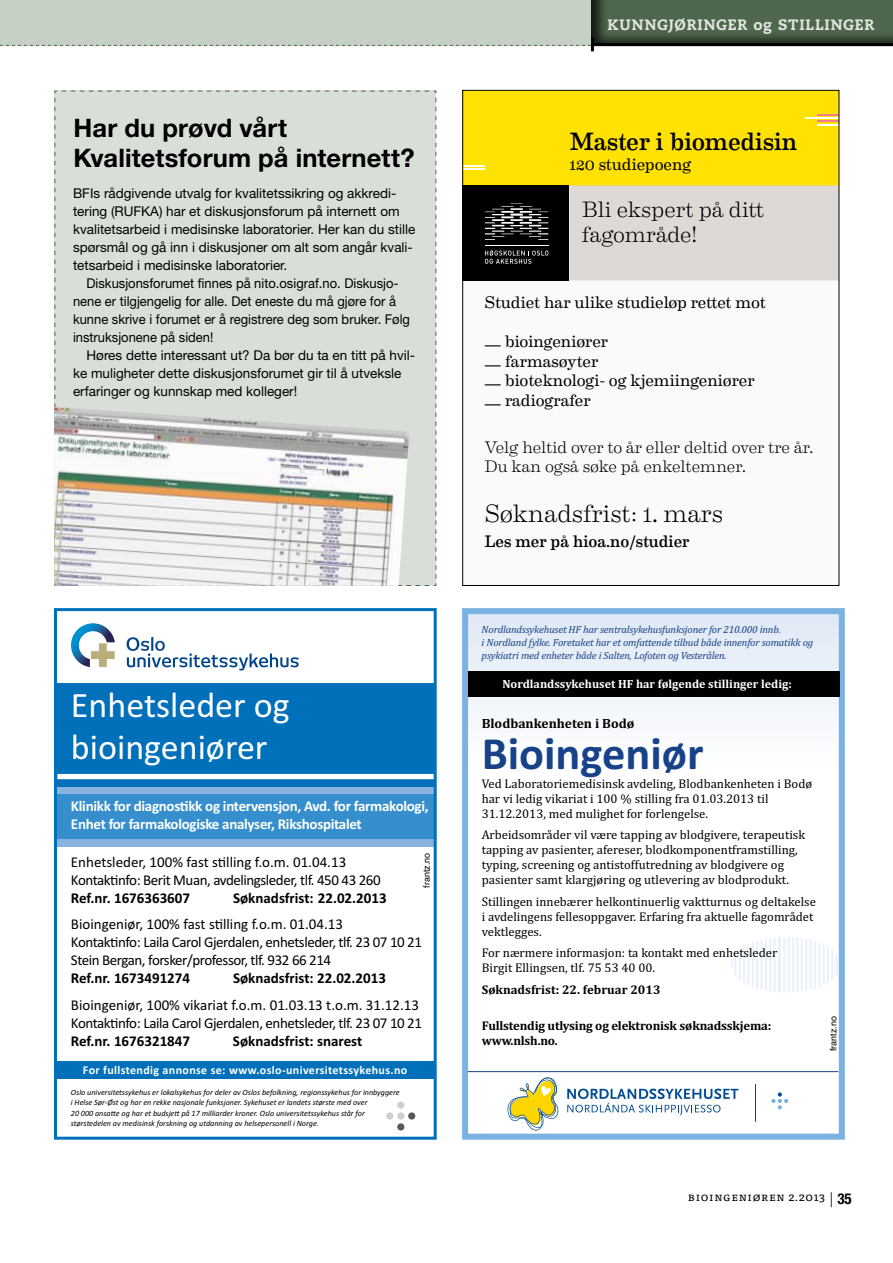
<style>
.page{position:relative;width:893px;height:1263px;background:#fff}
.page>*{position:absolute;margin:0;border:0;box-sizing:border-box;transform-origin:0 0}
.t1{font:700 46.5px "Calibri";color:#174289}
.t2{font:36px/42px "Calibri";color:#fff}
.t3{font:700 25.5px/30px "Helvetica Neue LT Pro";letter-spacing:.005em;color:#000}
.t4{font:300 25.2px "Eames Century Modern";letter-spacing:-.005em;color:#000}
.t5{font:25.2px "Eames Century Modern";letter-spacing:-.005em;color:#000}
.t6{font:300 22.35px/25.2px "Eames Century Modern";letter-spacing:-.005em;color:#000}
.t7{font:16.8px "Eames Century Modern";letter-spacing:-.005em;color:#000}
.t8{font:300 16.8px/19.5px "Eames Century Modern";letter-spacing:-.01em;color:#000}
.t9{font:16.8px "Eames Century Modern";color:#000}
.t10{font:15px/18px "Calibri";letter-spacing:-.03em;color:#000}
.t11{font:700 15px "Calibri";color:#000}
.t12{font:700 15px/18px "Calibri";letter-spacing:-.02em;color:#fff}
.t13{font:800 15px "Caecilia LT Std";letter-spacing:.055em;color:#e2e7e1}
.t14{font:13.5px/18px "Helvetica Neue LT Pro";color:#000}
.t15{font:13.5px/18px "Helvetica Neue LT Pro";color:#000;scale:.96 1}
.t16{font:700 13.5px "Cambria";color:#000}
.t17{font:12.75px/15px "Cambria";color:#000}
.t18{font:700 12.75px/15px "Cambria";letter-spacing:-.015em;color:#000}
.t19{font:700 12px "Calibri";letter-spacing:.03em;color:#fff}
.t20{font:700 12px "Cambria";color:#fff}
.t21{font:12px "Tisa Pro";color:#000}
.t22{font:italic 10.5px/12.8px "Cambria";letter-spacing:-.015em;color:#174289}
.t23{font:9px "Helvetica";color:#000}
.t24{font:italic 8.1px/10.5px "Calibri";color:#000}
.s1{font-family:"Helvetica Neue LT Pro";font-weight:300;font-size:15px}
.s2{font-family:"Helvetica Neue LT Pro";font-weight:700;font-stretch:condensed;font-size:15px}
</style>
<div class="page">
<svg style="left:469px;top:615px;width:369px;height:101px"></svg>
<img style="left:720px;top:937px;width:118px;height:136px">
<div style="left:462px;top:608px;width:383px;height:532px;border:6px solid #7ab2e1"></div>
<svg style="left:771px;top:1092px;width:17px;height:17px"></svg>
<hr style="left:755px;top:1084px;width:1px;height:38px;background:#004a93">
<svg style="left:507px;top:1077px;width:52px;height:53px"></svg>
<svg style="left:567px;top:1088px;width:171px;height:27px"></svg>
<div style="left:468px;top:671px;width:371px;height:26px;background:#000"></div>
<hr style="left:468px;top:1071px;width:370px;height:1px;background:#174289">
<div style="left:54px;top:1062px;width:381px;height:17px;background:#0070ba"></div>
<div style="left:54px;top:786px;width:381px;height:60px;background:#8ab2df"></div>
<div style="left:54px;top:794px;width:381px;height:45px;background:#368ecd"></div>
<div style="left:54px;top:683px;width:381px;height:103px;background:#0070ba"></div>
<div style="left:54px;top:608px;width:383px;height:532px;border:3px solid #0070ba"></div>
<svg style="left:127px;top:637px;width:172px;height:33px"></svg>
<svg style="left:71px;top:623px;width:44px;height:44px"></svg>
<div style="left:57px;top:774px;width:377px;height:5px;background:#fff"></div>
<div style="left:397px;top:1101px;width:7px;height:8px;background:#cfcfcf;border-radius:50%"></div>
<div style="left:397px;top:1112px;width:7px;height:7px;background:#cfcfcf;border-radius:50%"></div>
<div style="left:386px;top:1112px;width:7px;height:7px;background:#cfcfcf;border-radius:50%"></div>
<div style="left:408px;top:1112px;width:7px;height:7px;background:#585757;border-radius:50%"></div>
<div style="left:397px;top:1123px;width:7px;height:7px;background:#585757;border-radius:50%"></div>
<div style="left:590px;top:0;width:303px;height:46px;background:#000;opacity:.75"></div>
<hr style="left:592px;top:43px;width:301px;height:3px;background:#000">
<div style="left:0;top:0;width:591px;height:45px;background:#c6d0c4"></div>
<svg style="left:0;top:38px;width:594px;height:13px"></svg>
<div style="left:463px;top:280px;width:376px;height:305px;background:#fbfafa"></div>
<div style="left:463px;top:90px;width:376px;height:95px;background:#ffe102"></div>
<div style="left:463px;top:185px;width:106px;height:95px;background:#000"></div>
<hr style="left:485px;top:245px;width:63px;height:1px;background:#fff">
<svg style="left:485px;top:203px;width:63px;height:37px"></svg>
<svg style="left:485px;top:250px;width:63px;height:14px"></svg>
<div style="left:569px;top:185px;width:270px;height:95px;background:#dfd9d5"></div>
<hr style="left:463px;top:168px;width:21px;height:2px;background:#fff">
<svg style="left:464px;top:165px;width:20px;height:1px"></svg>
<svg style="left:817px;top:121px;width:20px;height:4px"></svg>
<hr style="left:806px;top:117px;width:33px;height:2px;background:#fff">
<svg style="left:817px;top:114px;width:20px;height:1px"></svg>
<div style="left:54px;top:90px;width:383px;height:496px;background:#d8dfd7"></div>
<img style="left:54px;top:407px;width:355px;height:179px">
<h3 class="t3" style="left:73px;top:112px;width:342px">Har du prøvd vårt<br>Kvalitetsforum på internett?</h3>
<p class="t14" style="left:73px;top:184px;width:344px">BFIs rådgivende utvalg for kvalitetssikring og akkredi&shy;tering (RUFKA) har et diskusjonsforum på internett om kvalitetsarbeid i medisinske laboratorier. Her kan du stille spørsmål og gå inn i diskusjoner om alt som angår kvali&shy;tetsarbeid i medisinske laboratorier.</p>
<p class="t15" style="left:73px;top:274px;width:353px;text-indent:14px">Diskusjonsforumet finnes på nito.osigraf.no. Diskusjo&shy;nene er tilgjengelig for alle. Det eneste du må gjøre for å kunne skrive i forumet er å registrere deg som bruker. Følg instruksjonene på siden!</p>
<p class="t14" style="left:73px;top:346px;width:344px;text-indent:14px">Høres dette interessant ut? Da bør du ta en titt på hvil&shy;ke muligheter dette diskusjonsforumet gir til å utveksle erfaringer og kunnskap med kolleger!</p>
<h2 class="t2" style="left:71px;top:684px;width:220px">Enhetsleder og bioingeniører</h2>
<p class="t12" style="left:71px;top:797px;width:359px">Klinikk for diagnostikk og intervensjon, Avd. for farmakologi,<br>Enhet for farmakologiske analyser, Rikshospitalet</p>
<p class="t10" style="left:71px;top:853px;width:311px">Enhetsleder, 100% fast stilling f.o.m. 01.04.13<br>Kontaktinfo: Berit Muan, avdelingsleder, tlf. 450 43 260</p>
<p class="t11" style="left:71px;top:888px;width:121px">Ref.nr. 1676363607</p>
<p class="t11" style="left:233px;top:888px;width:155px">Søknadsfrist: 22.02.2013</p>
<p class="t10" style="left:71px;top:915px;width:353px">Bioingeniør, 100% fast stilling f.o.m. 01.04.13<br>Kontaktinfo: Laila Carol Gjerdalen, enhetsleder, tlf. 23 07 10 21<br>Stein Bergan, forsker/professor, tlf. 932 66 214</p>
<p class="t11" style="left:71px;top:968px;width:121px">Ref.nr. 1673491274</p>
<p class="t11" style="left:233px;top:968px;width:154px">Søknadsfrist: 22.02.2013</p>
<p class="t10" style="left:71px;top:996px;width:353px">Bioingeniør, 100% vikariat f.o.m. 01.03.13 t.o.m. 31.12.13<br>Kontaktinfo: Laila Carol Gjerdalen, enhetsleder, tlf. 23 07 10 21</p>
<p class="t11" style="left:71px;top:1031px;width:121px">Ref.nr. 1676321847</p>
<p class="t11" style="left:233px;top:1031px;width:131px">Søknadsfrist: snarest</p>
<p class="t23" style="left:420px;top:888px;width:37px;rotate:-90deg">frantz.no</p>
<p class="t19" style="left:83px;top:1062px;width:326px">For fullstendig annonse se: www.oslo-universitetssykehus.no</p>
<p class="t24" style="left:71px;top:1086px;width:330px">Oslo universitetssykehus er lokalsykehus for deler av Oslos befolkning, regionssykehus for innbyggere i Helse Sør-Øst og har en rekke nasjonale funksjoner. Sykehuset er landets største med over<br>20 000 ansatte og har et budsjett på 17 milliarder kroner. Oslo universitetssykehus står for størstedelen av medisinsk forskning og utdanning av helsepersonell i Norge.</p>
<p class="t13" style="left:607px;top:15px;width:265px">KUNNGJØRINGER OG STILLINGER</p>
<h3 class="t5" style="left:570px;top:123px;width:229px">Master i biomedisin</h3>
<h3 class="t7" style="left:570px;top:151px;width:123px">120 studiepoeng</h3>
<h3 class="t6" style="left:582px;top:195px;width:184px">Bli ekspert på ditt fagområde!</h3>
<h3 class="t7" style="left:484px;top:290px;width:283px">Studiet har ulike studieløp rettet mot</h3>
<h3 class="t7" style="left:484px;top:329px;width:125px">— bioingeniører</h3>
<h3 class="t7" style="left:484px;top:348px;width:115px">— farmasøyter</h3>
<h3 class="t7" style="left:484px;top:368px;width:272px">— bioteknologi- og kjemiingeniører</h3>
<h3 class="t7" style="left:484px;top:388px;width:108px">— radiografer</h3>
<h3 class="t8" style="left:484px;top:436px;width:330px">Velg heltid over to år eller deltid over tre år.<br>Du kan også søke på enkeltemner.</h3>
<h3 class="t4" style="left:484px;top:494px;width:240px">Søknadsfrist: 1. mars</h3>
<h3 class="t9" style="left:484px;top:528px;width:207px">Les mer på hioa.no/studier</h3>
<p class="t22" style="left:482px;top:623px;width:333px">Nordlandssykehuset HF har sentralsykehusfunksjoner for 210.000 innb.<br>i Nordland fylke. Foretaket har et omfattende tilbud både innenfor somatikk og psykiatri med enheter både i Salten, Lofoten og Vesterålen.</p>
<p class="t20" style="left:502px;top:676px;width:291px">Nordlandssykehuset HF har følgende stillinger ledig:</p>
<p class="t16" style="left:482px;top:715px;width:154px">Blodbankenheten i Bodø</p>
<h1 class="t1" style="left:482px;top:724px;width:224px">Bioingeniør</h1>
<p class="t17" style="left:482px;top:776px;width:332px">Ved Laboratoriemedisinsk avdeling, Blodbankenheten i Bodø har vi ledig vikariat i 100 % stilling fra 01.03.2013 til<br>31.12.2013, med mulighet for forlengelse.</p>
<p class="t17" style="left:482px;top:827px;width:325px">Arbeidsområder vil være tapping av blodgivere, terapeutisk tapping av pasienter, afereser, blodkomponentframstilling, typing, screening og antistoffutredning av blodgivere og pasienter samt klargjøring og utlevering av blodprodukt.</p>
<p class="t17" style="left:482px;top:894px;width:336px">Stillingen innebærer helkontinuerlig vaktturnus og deltakelse i avdelingens fellesoppgaver. Erfaring fra aktuelle fagområdet vektlegges.</p>
<p class="t17" style="left:482px;top:945px;width:297px">For nærmere informasjon: ta kontakt med enhetsleder<br>Birgit Ellingsen, tlf. 75 53 40 00.</p>
<p class="t18" style="left:482px;top:981px;width:180px">Søknadsfrist: 22. februar 2013</p>
<p class="t18" style="left:482px;top:1018px;width:291px">Fullstendig utlysing og elektronisk søknadsskjema: www.nlsh.no.</p>
<p class="t23" style="left:826px;top:1051px;width:37px;rotate:-90deg">frantz.no</p>
<p class="t21" style="left:688px;top:1188px;width:165px">Bioingeniøren 2.2013 <span class="s1">|</span> <span class="s2">35</span></p>
</div>
